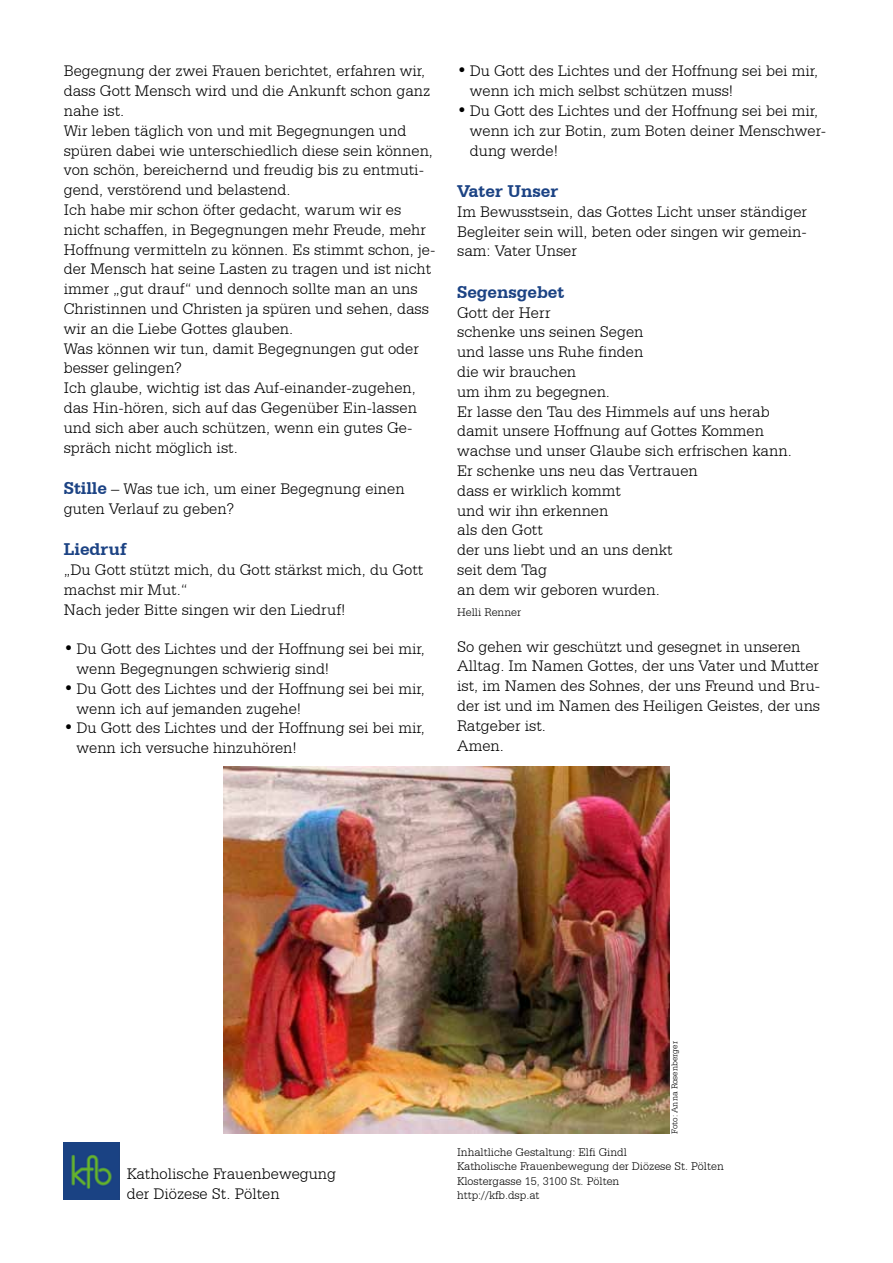
<style>
.page{position:relative;width:893px;height:1263px;background:#fff}
.page>*{position:absolute;margin:0;border:0;box-sizing:border-box;transform-origin:0 0}
.t1{font:700 18px "Serifa BT";color:#1c4384}
.t2{font:300 16.5px/19.8px "Serifa BT";color:#000}
.t3{font:300 12px/14.4px "Serifa BT";color:#000}
.t4{font:300 9px "Serifa BT";color:#000}
.s1{font-weight:700;font-size:18px;color:#1c4384}
</style>
<div class="page">
<img style="left:64px;top:1143px;width:56px;height:56px">
<img style="left:223px;top:766px;width:446px;height:368px">
<p class="t2" style="left:64px;top:61px;width:373px">Begegnung der zwei Frauen berichtet, erfahren wir, dass Gott Mensch wird und die Ankunft schon ganz nahe ist.<br>Wir leben täglich von und mit Begegnungen und spüren dabei wie unterschiedlich diese sein können, von schön, bereichernd und freudig bis zu entmuti&shy;gend, verstörend und belastend.<br>Ich habe mir schon öfter gedacht, warum wir es nicht schaffen, in Begegnungen mehr Freude, mehr Hoffnung vermitteln zu können. Es stimmt schon, je&shy;der Mensch hat seine Lasten zu tragen und ist nicht immer „gut drauf“ und dennoch sollte man an uns Christinnen und Christen ja spüren und sehen, dass wir an die Liebe Gottes glauben.<br>Was können wir tun, damit Begegnungen gut oder besser gelingen?<br>Ich glaube, wichtig ist das Auf-einander-zugehen, das Hin-hören, sich auf das Gegenüber Ein-lassen und sich aber auch schützen, wenn ein gutes Ge&shy;spräch nicht möglich ist.</p>
<p class="t2" style="left:64px;top:478px;width:342px"><span class="s1">Stille</span> – Was tue ich, um einer Begegnung einen guten Verlauf zu geben?</p>
<p class="t1" style="left:64px;top:538px;width:64px">Liedruf</p>
<p class="t2" style="left:64px;top:559px;width:361px">„Du Gott stützt mich, du Gott stärkst mich, du Gott machst mir Mut.“<br>Nach jeder Bitte singen wir den Liedruf!</p>
<p class="t2" style="left:77px;top:639px;width:350px;text-indent:-13px">• Du Gott des Lichtes und der Hoffnung sei bei mir, wenn Begegnungen schwierig sind!</p>
<p class="t2" style="left:77px;top:678px;width:350px;text-indent:-13px">• Du Gott des Lichtes und der Hoffnung sei bei mir, wenn ich auf jemanden zugehe!</p>
<p class="t2" style="left:77px;top:718px;width:350px;text-indent:-13px">• Du Gott des Lichtes und der Hoffnung sei bei mir, wenn ich versuche hinzuhören!</p>
<p class="t2" style="left:470px;top:61px;width:350px;text-indent:-13px">• Du Gott des Lichtes und der Hoffnung sei bei mir, wenn ich mich selbst schützen muss!</p>
<p class="t2" style="left:470px;top:100px;width:358px;text-indent:-13px">• Du Gott des Lichtes und der Hoffnung sei bei mir, wenn ich zur Botin, zum Boten deiner Menschwer&shy;dung werde!</p>
<p class="t1" style="left:457px;top:180px;width:103px">Vater Unser</p>
<p class="t2" style="left:457px;top:201px;width:351px;text-align:justify">Im Bewusstsein, das Gottes Licht unser ständiger Begleiter sein will, beten oder singen wir gemein&shy;sam: Vater Unser</p>
<p class="t1" style="left:457px;top:281px;width:109px">Segensgebet</p>
<p class="t2" style="left:457px;top:302px;width:336px">Gott der Herr<br>schenke uns seinen Segen<br>und lasse uns Ruhe finden<br>die wir brauchen<br>um ihm zu begegnen.<br>Er lasse den Tau des Himmels auf uns herab damit unsere Hoffnung auf Gottes Kommen wachse und unser Glaube sich erfrischen kann.<br>Er schenke uns neu das Vertrauen<br>dass er wirklich kommt<br>und wir ihn erkennen<br>als den Gott<br>der uns liebt und an uns denkt<br>seit dem Tag<br>an dem wir geboren wurden.</p>
<p class="t3" style="left:457px;top:604px;width:65px">Helli Renner</p>
<p class="t2" style="left:457px;top:636px;width:365px">So gehen wir geschützt und gesegnet in unseren Alltag. Im Namen Gottes, der uns Vater und Mutter ist, im Namen des Sohnes, der uns Freund und Bru&shy;der ist und im Namen des Heiligen Geistes, der uns Ratgeber ist.<br>Amen.</p>
<p class="t2" style="left:127px;top:1164px;width:211px">Katholische Frauenbewegung der Diözese St. Pölten</p>
<p class="t4" style="left:669px;top:1134px;width:94px;rotate:-90deg">Foto: Anna Rosenberger</p>
<p class="t3" style="left:457px;top:1145px;width:268px">Inhaltliche Gestaltung: Elfi Gindl<br>Katholische Frauenbewegung der Diözese St. Pölten Klostergasse 15, 3100 St. Pölten<br>http://kfb.dsp.at</p>
</div>
